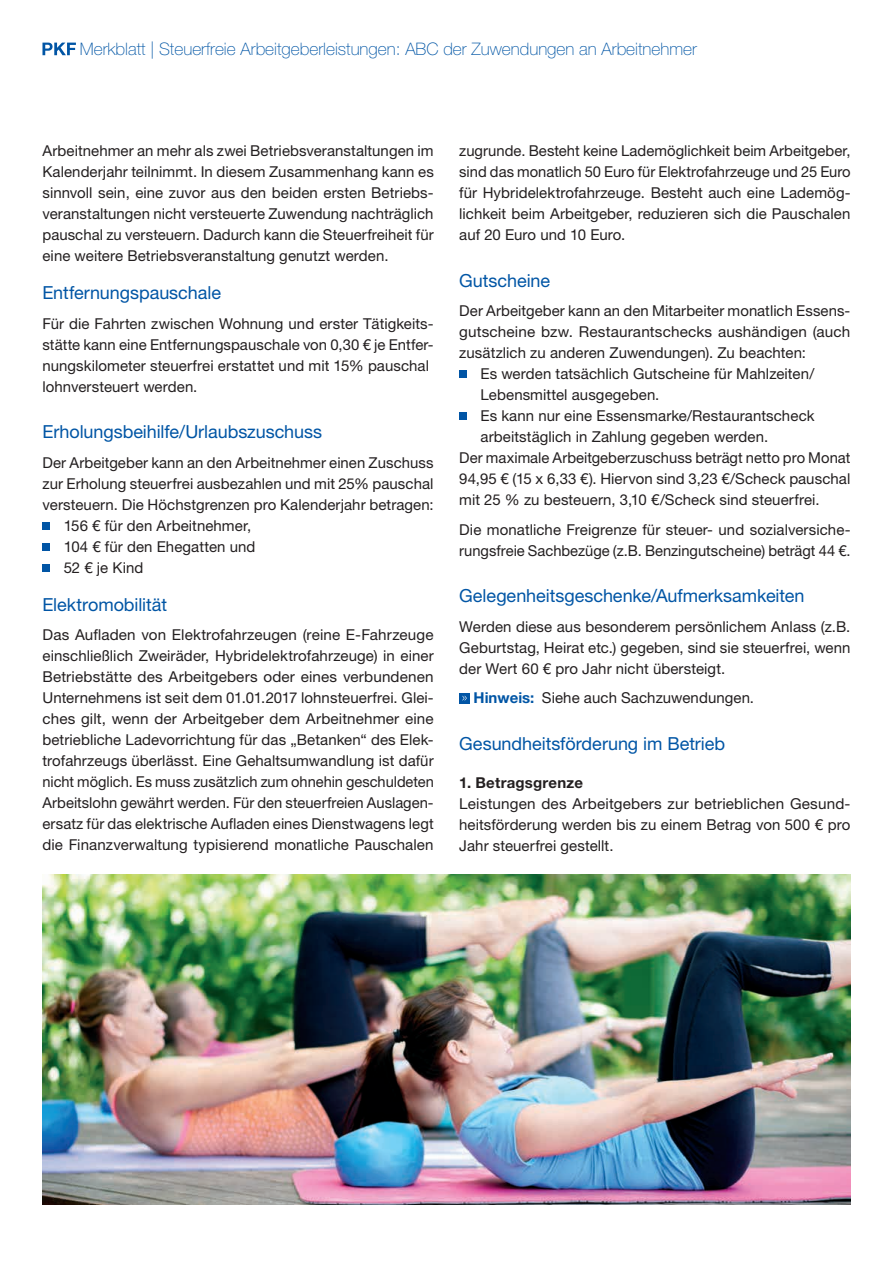
<style>
.page{position:relative;width:893px;height:1263px;background:#fff}
.page>*{position:absolute;margin:0;border:0;box-sizing:border-box;transform-origin:0 0}
.t1{font:18px "Helvetica Neue LT";letter-spacing:-.005em;color:#0155a5}
.t2{font:100 17.25px "Helvetica Neue LT";color:#0155a5}
.t3{font:15px/21px "Helvetica Neue LT";letter-spacing:.005em;color:#231f20;text-align:justify}
.t4{font:700 15px "Helvetica Neue LT";letter-spacing:.015em;color:#231f20}
.s1{font-weight:700;color:#0155a5}
</style>
<div class="page">
<div style="left:42px;top:522px;width:8px;height:7px;background:#0155a5"></div>
<div style="left:42px;top:543px;width:8px;height:7px;background:#0155a5"></div>
<div style="left:42px;top:564px;width:8px;height:7px;background:#0155a5"></div>
<div style="left:459px;top:371px;width:7px;height:7px;background:#0155a5"></div>
<div style="left:459px;top:413px;width:7px;height:7px;background:#0155a5"></div>
<div style="left:459px;top:693px;width:11px;height:10px;background:#0155a5"></div>
<svg style="left:462px;top:696px;width:5px;height:5px"></svg>
<svg style="left:42px;top:43px;width:34px;height:12px"></svg>
<img style="left:42px;top:875px;width:808px;height:330px">
<p class="t2" style="left:80px;top:39px;width:618px">Merkblatt | Steuerfreie Arbeitgeberleistungen: ABC der Zuwendungen an Arbeitnehmer</p>
<p class="t3" style="left:42px;top:140px;width:393px">Arbeitnehmer an mehr als zwei Betriebsveranstaltungen im Kalenderjahr teilnimmt. In diesem Zusammenhang kann es sinnvoll sein, eine zuvor aus den beiden ersten Betriebs&shy;veranstaltungen nicht versteuerte Zuwendung nachträglich pauschal zu versteuern. Dadurch kann die Steuerfreiheit für eine weitere Betriebsveranstaltung genutzt werden.</p>
<p class="t1" style="left:42px;top:282px;width:180px">Entfernungspauschale</p>
<p class="t3" style="left:42px;top:313px;width:393px;text-align:left">Für die Fahrten zwischen Wohnung und erster Tätigkeits&shy;stätte kann eine Entfernungspauschale von 0,30 € je Entfer&shy;nungskilometer steuerfrei erstattet und mit 15% pauschal lohnversteuert werden.</p>
<p class="t1" style="left:42px;top:421px;width:281px">Erholungsbeihilfe/Urlaubszuschuss</p>
<p class="t3" style="left:42px;top:452px;width:392px">Der Arbeitgeber kann an den Arbeitnehmer einen Zuschuss</p>
<p class="t3" style="left:42px;top:473px;width:393px">zur Erholung steuerfrei ausbezahlen und mit 25% pauschal</p>
<p class="t3" style="left:42px;top:494px;width:393px">versteuern. Die Höchstgrenzen pro Kalenderjahr betragen:</p>
<p class="t3" style="left:64px;top:515px;width:189px">156 € für den Arbeitnehmer,</p>
<p class="t3" style="left:64px;top:536px;width:193px">104 € für den Ehegatten und</p>
<p class="t3" style="left:64px;top:557px;width:81px">52 € je Kind</p>
<p class="t1" style="left:42px;top:594px;width:126px">Elektromobilität</p>
<p class="t3" style="left:42px;top:624px;width:393px">Das Aufladen von Elektrofahrzeugen (reine E-Fahrzeuge einschließlich Zweiräder, Hybridelektrofahrzeuge) in einer Betriebstätte des Arbeitgebers oder eines verbundenen Unternehmens ist seit dem 01.01.2017 lohnsteuerfrei. Glei&shy;ches gilt, wenn der Arbeitgeber dem Arbeitnehmer eine betriebliche Ladevorrichtung für das „Betanken“ des Elek&shy;trofahrzeugs überlässt. Eine Gehaltsumwandlung ist dafür nicht möglich. Es muss zusätzlich zum ohnehin geschuldeten Arbeitslohn gewährt werden. Für den steuerfreien Auslagen&shy;ersatz für das elektrische Aufladen eines Dienstwagens legt die Finanzverwaltung typisierend monatliche Pauschalen</p>
<p class="t3" style="left:459px;top:140px;width:393px">zugrunde. Besteht keine Lademöglichkeit beim Arbeitgeber, sind das monatlich 50 Euro für Elektrofahrzeuge und 25 Euro für Hybridelektrofahrzeuge. Besteht auch eine Lademög&shy;lichkeit beim Arbeitgeber, reduzieren sich die Pauschalen auf 20 Euro und 10 Euro.</p>
<p class="t1" style="left:459px;top:270px;width:92px">Gutscheine</p>
<p class="t3" style="left:459px;top:300px;width:393px">Der Arbeitgeber kann an den Mitarbeiter monatlich Essens-</p>
<p class="t3" style="left:459px;top:321px;width:393px">gutscheine bzw. Restaurantschecks aushändigen (auch</p>
<p class="t3" style="left:459px;top:342px;width:348px">zusätzlich zu anderen Zuwendungen). Zu beachten:</p>
<p class="t3" style="left:480px;top:363px;width:335px">Es werden tatsächlich Gutscheine für Mahlzeiten/</p>
<p class="t3" style="left:480px;top:384px;width:180px">Lebensmittel ausgegeben.</p>
<p class="t3" style="left:480px;top:405px;width:336px">Es kann nur eine Essensmarke/Restaurantscheck</p>
<p class="t3" style="left:480px;top:426px;width:289px">arbeitstäglich in Zahlung gegeben werden.</p>
<p class="t3" style="left:459px;top:447px;width:393px">Der maximale Arbeitgeberzuschuss beträgt netto pro Monat</p>
<p class="t3" style="left:459px;top:468px;width:393px">94,95 € (15 x 6,33 €). Hiervon sind 3,23 €/Scheck pauschal</p>
<p class="t3" style="left:459px;top:489px;width:362px">mit 25 % zu besteuern, 3,10 €/Scheck sind steuerfrei.</p>
<p class="t3" style="left:459px;top:519px;width:393px">Die monatliche Freigrenze für steuer- und sozialversiche&shy;rungsfreie Sachbezüge (z.B. Benzingutscheine) beträgt 44 €.</p>
<p class="t1" style="left:459px;top:585px;width:347px">Gelegenheitsgeschenke/Aufmerksamkeiten</p>
<p class="t3" style="left:459px;top:616px;width:393px">Werden diese aus besonderem persönlichem Anlass (z.B.<br>Geburtstag, Heirat etc.) gegeben, sind sie steuerfrei, wenn der Wert 60 € pro Jahr nicht übersteigt.</p>
<p class="t3" style="left:474px;top:687px;width:282px"><span class="s1">Hinweis:</span> Siehe auch Sachzuwendungen.</p>
<p class="t1" style="left:459px;top:733px;width:267px">Gesundheitsförderung im Betrieb</p>
<p class="t4" style="left:459px;top:777px;width:125px">1. Betragsgrenze</p>
<p class="t3" style="left:459px;top:793px;width:393px">Leistungen des Arbeitgebers zur betrieblichen Gesund&shy;heitsförderung werden bis zu einem Betrag von 500 € pro Jahr steuerfrei gestellt.</p>
</div>
